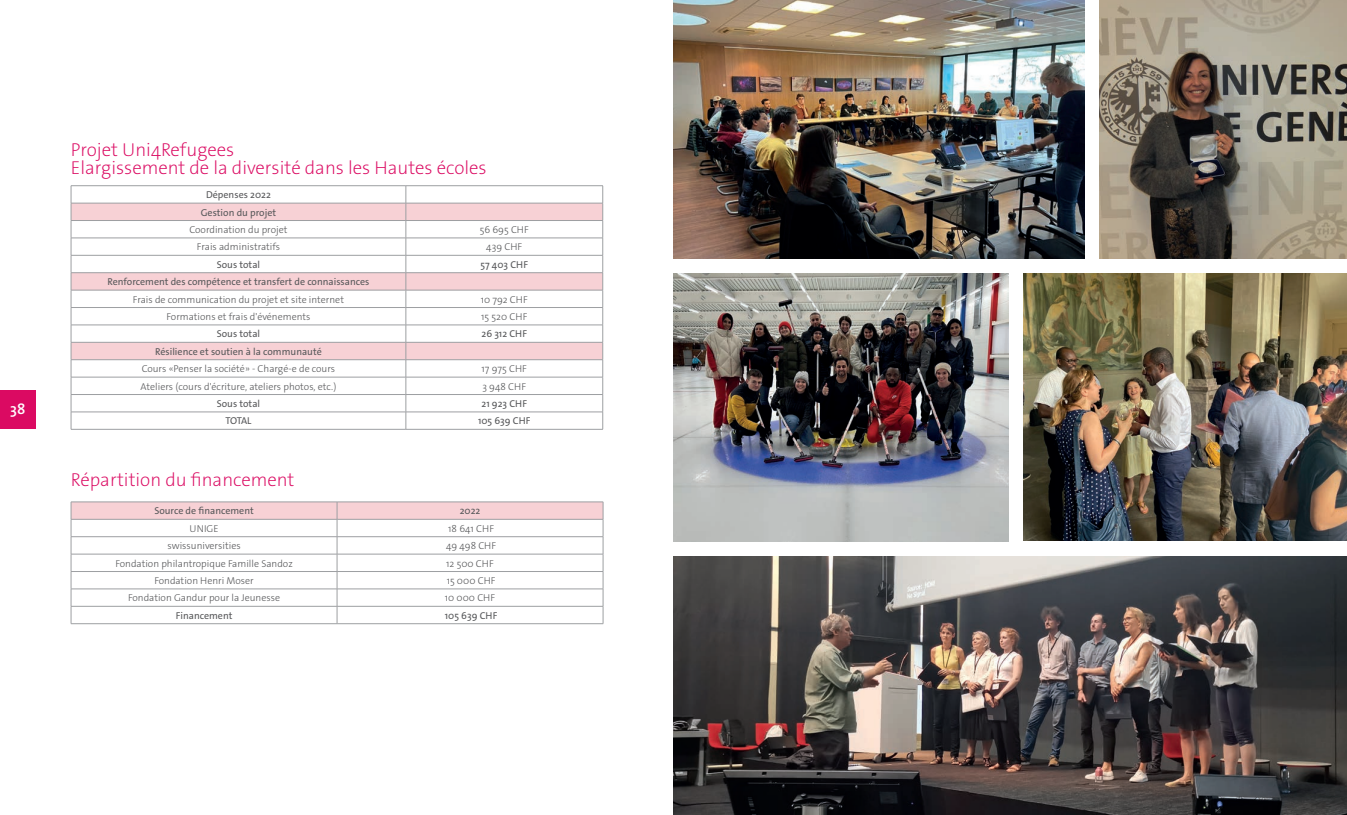
<style>
.page{position:relative;width:1347px;height:815px;background:#fff}
.page>*{position:absolute;margin:0;border:0;box-sizing:border-box;transform-origin:0 0}
.t1{font:200 18.75px/18.8px "The Sans Os F";color:#db0a62}
.t2{font:600 15px "The Sans Os F";color:#fff}
.t3{font:300 10px "The Sans Os F";color:#57585a}
.t4{font:10px/17.4px "The Sans Os F";color:#57585a;text-align:center}
</style>
<div class="page">
<img style="left:673px;top:0;width:411px;height:258px">
<img style="left:1099px;top:0;width:247px;height:258px">
<img style="left:673px;top:273px;width:335px;height:269px">
<img style="left:1023px;top:273px;width:323px;height:268px">
<img style="left:673px;top:557px;width:673px;height:258px">
<div style="left:0;top:390px;width:35px;height:39px;background:#db0a62"></div>
<svg style="left:72px;top:204px;width:530px;height:155px"></svg>
<hr style="left:71px;top:185px;width:335px;height:1px;background:#9d9fa2">
<hr style="left:406px;top:185px;width:197px;height:1px;background:#9d9fa2">
<hr style="left:71px;top:203px;width:335px;height:1px;background:#9d9fa2">
<hr style="left:406px;top:203px;width:197px;height:1px;background:#9d9fa2">
<hr style="left:71px;top:220px;width:335px;height:1px;background:#9d9fa2">
<hr style="left:406px;top:220px;width:197px;height:1px;background:#9d9fa2">
<hr style="left:71px;top:238px;width:335px;height:1px;background:#9d9fa2">
<hr style="left:406px;top:238px;width:197px;height:1px;background:#9d9fa2">
<hr style="left:71px;top:255px;width:335px;height:1px;background:#9d9fa2">
<hr style="left:406px;top:255px;width:197px;height:1px;background:#9d9fa2">
<hr style="left:71px;top:307px;width:335px;height:1px;background:#9d9fa2">
<hr style="left:406px;top:307px;width:197px;height:1px;background:#9d9fa2">
<hr style="left:71px;top:325px;width:335px;height:1px;background:#9d9fa2">
<hr style="left:406px;top:325px;width:197px;height:1px;background:#9d9fa2">
<hr style="left:71px;top:342px;width:335px;height:1px;background:#9d9fa2">
<hr style="left:406px;top:342px;width:197px;height:1px;background:#9d9fa2">
<hr style="left:71px;top:359px;width:335px;height:1px;background:#9d9fa2">
<hr style="left:406px;top:359px;width:197px;height:1px;background:#9d9fa2">
<hr style="left:71px;top:377px;width:335px;height:1px;background:#9d9fa2">
<hr style="left:406px;top:377px;width:197px;height:1px;background:#9d9fa2">
<hr style="left:71px;top:394px;width:335px;height:1px;background:#9d9fa2">
<hr style="left:406px;top:394px;width:197px;height:1px;background:#9d9fa2">
<hr style="left:71px;top:412px;width:335px;height:1px;background:#9d9fa2">
<hr style="left:406px;top:412px;width:197px;height:1px;background:#9d9fa2">
<hr style="left:71px;top:429px;width:335px;height:1px;background:#9d9fa2">
<hr style="left:406px;top:429px;width:197px;height:1px;background:#9d9fa2">
<hr style="left:71px;top:272px;width:335px;height:1px;background:#9d9fa2">
<svg style="left:71px;top:186px;width:1px;height:243px"></svg>
<hr style="left:71px;top:290px;width:335px;height:1px;background:#9d9fa2">
<hr style="left:406px;top:272px;width:197px;height:1px;background:#9d9fa2">
<svg style="left:405px;top:186px;width:1px;height:243px"></svg>
<svg style="left:602px;top:186px;width:1px;height:243px"></svg>
<hr style="left:406px;top:290px;width:197px;height:1px;background:#9d9fa2">
<svg style="left:71px;top:502px;width:533px;height:122px"></svg>
<hr style="left:71px;top:623px;width:266px;height:1px;background:#9d9fa2">
<hr style="left:337px;top:623px;width:266px;height:1px;background:#9d9fa2">
<h2 class="t2" style="left:10px;top:400px;width:17px">38</h2>
<h1 class="t1" style="left:71px;top:140px;width:417px">Projet Uni4Refugees<br>Elargissement de la diversité dans les Hautes écoles</h1>
<p class="t4" style="left:201px;top:186px;width:77px">Dépenses 2022<br>Gestion du projet</p>
<p class="t3" style="left:189px;top:223px;width:99px">Coordination du projet</p>
<p class="t3" style="left:479px;top:223px;width:51px">56 695 CHF</p>
<p class="t3" style="left:197px;top:241px;width:84px">Frais administratifs</p>
<p class="t3" style="left:486px;top:241px;width:37px">439 CHF</p>
<p class="t4" style="left:217px;top:256px;width:45px">Sous total</p>
<p class="t4" style="left:480px;top:256px;width:49px">57 403 CHF</p>
<p class="t4" style="left:107px;top:273px;width:263px">Renforcement des compétence et transfert de connaissances</p>
<p class="t3" style="left:133px;top:293px;width:213px">Frais de communication du projet et site internet</p>
<p class="t3" style="left:481px;top:293px;width:49px">10 792 CHF</p>
<p class="t3" style="left:166px;top:310px;width:145px">Formations et frais d'événements</p>
<p class="t3" style="left:481px;top:310px;width:48px">15 520 CHF</p>
<p class="t4" style="left:217px;top:325px;width:45px">Sous total</p>
<p class="t4" style="left:481px;top:325px;width:47px">26 312 CHF</p>
<p class="t4" style="left:155px;top:343px;width:168px">Résilience et soutien à la communauté</p>
<p class="t3" style="left:142px;top:362px;width:195px">Cours «Penser la société» - Chargé-e de cours</p>
<p class="t3" style="left:481px;top:362px;width:47px">17 975 CHF</p>
<p class="t3" style="left:141px;top:380px;width:197px">Ateliers (cours d'écriture, ateliers photos, etc.)</p>
<p class="t3" style="left:482px;top:380px;width:45px">3 948 CHF</p>
<p class="t4" style="left:217px;top:395px;width:45px">Sous total</p>
<p class="t4" style="left:481px;top:395px;width:47px">21 923 CHF</p>
<p class="t4" style="left:225px;top:412px;width:28px">TOTAL</p>
<p class="t4" style="left:478px;top:412px;width:54px">105 639 CHF</p>
<h1 class="t1" style="left:71px;top:470px;width:225px">Répartition du financement</h1>
<p class="t4" style="left:154px;top:502px;width:101px">Source de financement</p>
<p class="t4" style="left:460px;top:502px;width:22px">2022</p>
<p class="t3" style="left:189px;top:522px;width:31px">UNIGE</p>
<p class="t3" style="left:448px;top:522px;width:47px">18 641 CHF</p>
<p class="t3" style="left:167px;top:539px;width:75px">swissuniversities</p>
<p class="t3" style="left:446px;top:539px;width:52px">49 498 CHF</p>
<p class="t3" style="left:115px;top:557px;width:179px">Fondation philantropique Famille Sandoz</p>
<p class="t3" style="left:446px;top:557px;width:49px">12 500 CHF</p>
<p class="t3" style="left:154px;top:574px;width:101px">Fondation Henri Moser</p>
<p class="t3" style="left:447px;top:574px;width:50px">15 000 CHF</p>
<p class="t3" style="left:128px;top:591px;width:154px">Fondation Gandur pour la Jeunesse</p>
<p class="t3" style="left:445px;top:591px;width:52px">10 000 CHF</p>
<p class="t4" style="left:176px;top:607px;width:58px">Financement</p>
<p class="t4" style="left:445px;top:607px;width:54px">105 639 CHF</p>
</div>
